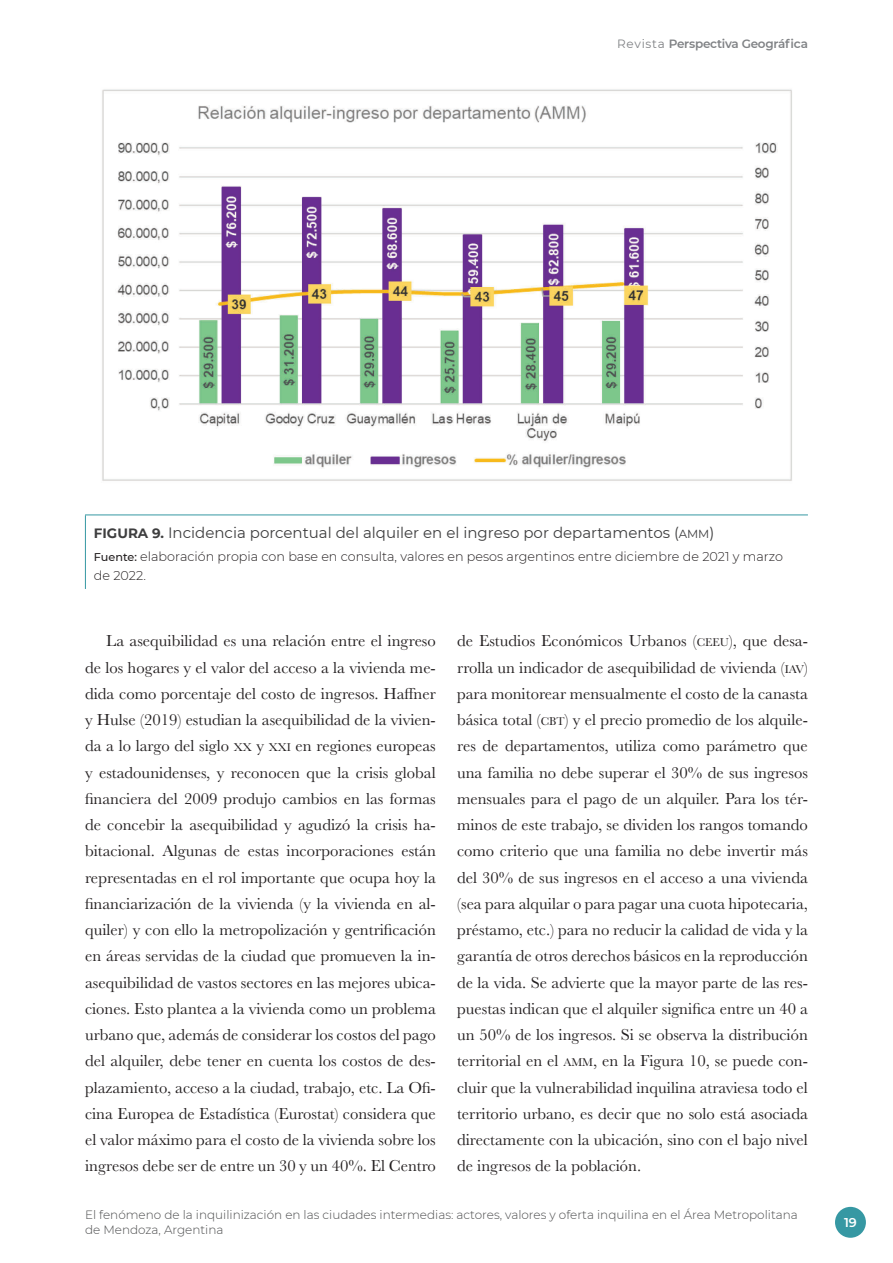
<style>
.page{position:relative;width:893px;height:1263px;background:#fff}
.page>*{position:absolute;margin:0;border:0;box-sizing:border-box;transform-origin:0 0}
.t1{font:16.5px/26.2px "Baskerville";color:#231f20;text-align:justify}
.t2{font:15px "Montserrat";color:#3e3e3f}
.t3{font:300 12.75px/19.2px "Montserrat";color:#231f20}
.t4{font:600 12.75px "Montserrat";color:#fff}
.t5{font:300 12px/15px "Montserrat";color:#4b4c4d}
.t6{font:600 12px "Montserrat";letter-spacing:-.02em;color:#808285}
.s1{font-weight:400}
.s2{font-weight:700;font-size:13.5px}
.s3{font-size:11.7px}
.s4{font-weight:500;font-size:11.25px}
</style>
<div class="page">
<div style="left:835px;top:1207px;width:31px;height:31px;background:#3698a3;border-radius:50%"></div>
<hr style="left:85px;top:514px;width:723px;height:1px;background:#3698a3">
<hr style="left:85px;top:515px;width:1px;height:74px;background:#3698a3">
<img style="left:102px;top:89px;width:690px;height:392px">
<p class="t6" style="left:617px;top:36px;width:192px"><span class="s1">Revista</span> Perspectiva Geográfica</p>
<p class="t2" style="left:94px;top:522px;width:622px"><span class="s2">FIGURA 9.</span> Incidencia porcentual del alquiler en el ingreso por departamentos (<span class="s3">AMM</span>)</p>
<p class="t3" style="left:94px;top:547px;width:691px"><span class="s4">Fuente:</span> elaboración propia con base en consulta, valores en pesos argentinos entre diciembre de 2021 y marzo de 2022.</p>
<p class="t1" style="left:85px;top:628px;width:352px;text-indent:21px">La asequibilidad es una relación entre el ingreso de los hogares y el valor del acceso a la vivienda me&shy;dida como porcentaje del costo de ingresos. Haffner y Hulse (2019) estudian la asequibilidad de la vivien&shy;da a lo largo del siglo <span class="s3">XX</span> y <span class="s3">XXI</span> en regiones europeas y estadounidenses, y reconocen que la crisis global financiera del 2009 produjo cambios en las formas de concebir la asequibilidad y agudizó la crisis ha&shy;bitacional. Algunas de estas incorporaciones están representadas en el rol importante que ocupa hoy la financiarización de la vivienda (y la vivienda en al&shy;quiler) y con ello la metropolización y gentrificación en áreas servidas de la ciudad que promueven la in&shy;asequibilidad de vastos sectores en las mejores ubica&shy;ciones. Esto plantea a la vivienda como un problema urbano que, además de considerar los costos del pago del alquiler, debe tener en cuenta los costos de des&shy;plazamiento, acceso a la ciudad, trabajo, etc. La Ofi&shy;cina Europea de Estadística (Eurostat) considera que el valor máximo para el costo de la vivienda sobre los ingresos debe ser de entre un 30 y un 40%. El Centro</p>
<p class="t1" style="left:457px;top:628px;width:352px">de Estudios Económicos Urbanos (<span class="s3">CEEU</span>), que desa&shy;rrolla un indicador de asequibilidad de vivienda (<span class="s3">IAV</span>) para monitorear mensualmente el costo de la canasta básica total (<span class="s3">CBT</span>) y el precio promedio de los alquile&shy;res de departamentos, utiliza como parámetro que una familia no debe superar el 30% de sus ingresos mensuales para el pago de un alquiler. Para los tér&shy;minos de este trabajo, se dividen los rangos tomando como criterio que una familia no debe invertir más del 30% de sus ingresos en el acceso a una vivienda (sea para alquilar o para pagar una cuota hipotecaria, préstamo, etc.) para no reducir la calidad de vida y la garantía de otros derechos básicos en la reproducción de la vida. Se advierte que la mayor parte de las res&shy;puestas indican que el alquiler significa entre un 40 a un 50% de los ingresos. Si se observa la distribución territorial en el <span class="s3">AMM</span>, en la Figura 10, se puede con&shy;cluir que la vulnerabilidad inquilina atraviesa todo el territorio urbano, es decir que no solo está asociada directamente con la ubicación, sino con el bajo nivel de ingresos de la población.</p>
<p class="t5" style="left:85px;top:1206px;width:714px">El fenómeno de la inquilinización en las ciudades intermedias: actores, valores y oferta inquilina en el Área Metropolitana de Mendoza, Argentina</p>
<p class="t4" style="left:844px;top:1213px;width:14px">19</p>
</div>
